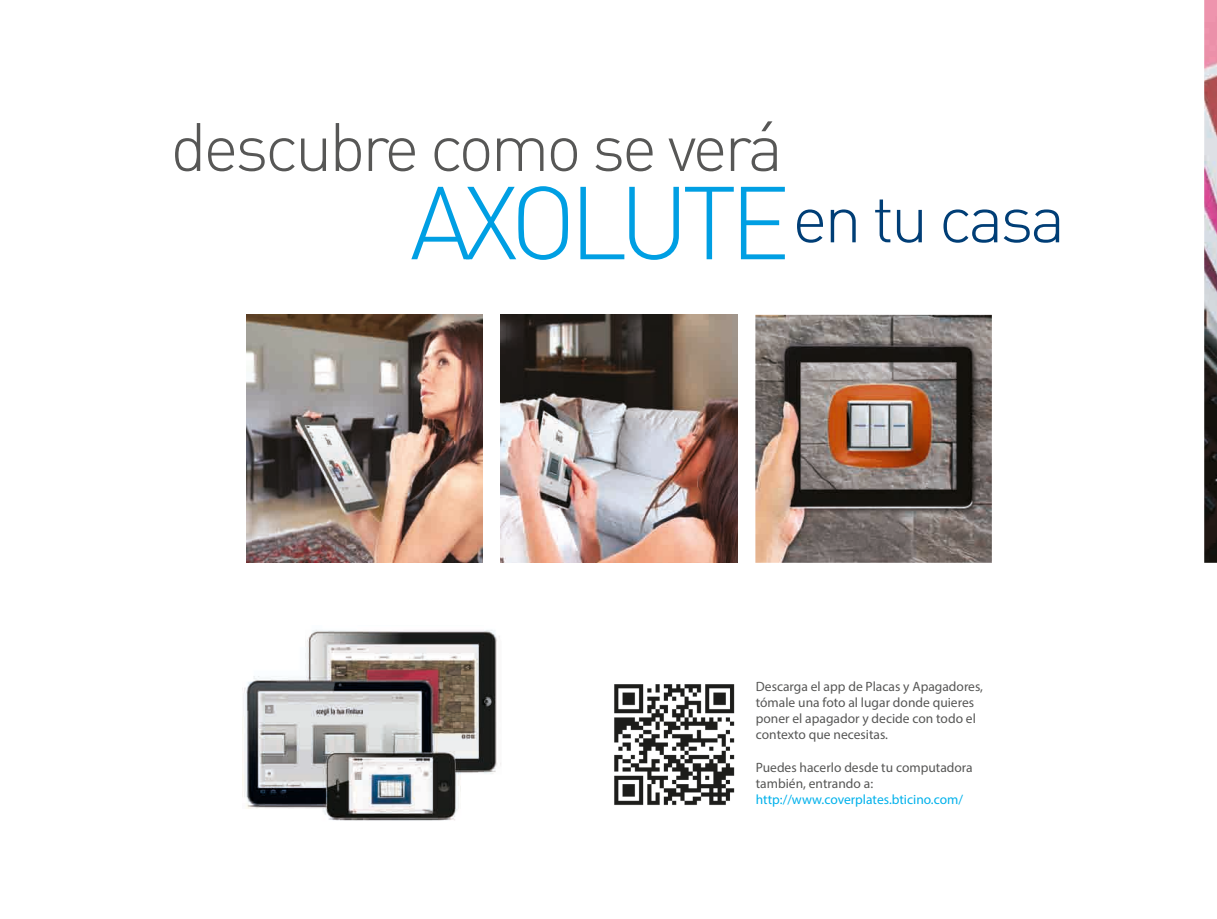
<style>
.page{position:relative;width:1217px;height:919px;background:#fff}
.page>*{position:absolute;margin:0;border:0;box-sizing:border-box;transform-origin:0 0}
.t1{font:300 67.2px/71.2px "DIN Pro";letter-spacing:-.05em;color:#575756}
.t2{font:13.5px/16.2px "Myriad Pro";color:#575756}
.t3{font:13.5px "Myriad Pro";color:#00b1eb}
.s1{font-size:101.7px;color:#009fe3}
.s2{color:#003e76}
</style>
<div class="page">
<img style="left:242px;top:630px;width:259px;height:191px">
<img style="left:614px;top:684px;width:121px;height:121px">
<img style="left:246px;top:315px;width:237px;height:247px">
<img style="left:501px;top:315px;width:236px;height:247px">
<img style="left:755px;top:315px;width:236px;height:247px">
<img style="left:1204px;top:0;width:12px;height:562px">
<h1 class="t1" style="left:410px;top:108px;width:657px;text-indent:-239px">descubre como se verá<br><span class="s1">AXOLUTE</span><span class="s2">en tu casa</span></h1>
<p class="t2" style="left:755px;top:677px;width:229px">Descarga el app de Placas y Apagadores, tómale una foto al lugar donde quieres poner el apagador y decide con todo el contexto que necesitas.</p>
<p class="t2" style="left:755px;top:758px;width:218px">Puedes hacerlo desde tu computadora también, entrando a:</p>
<p class="t3" style="left:755px;top:791px;width:209px">http://www.coverplates.bticino.com/</p>
</div>
